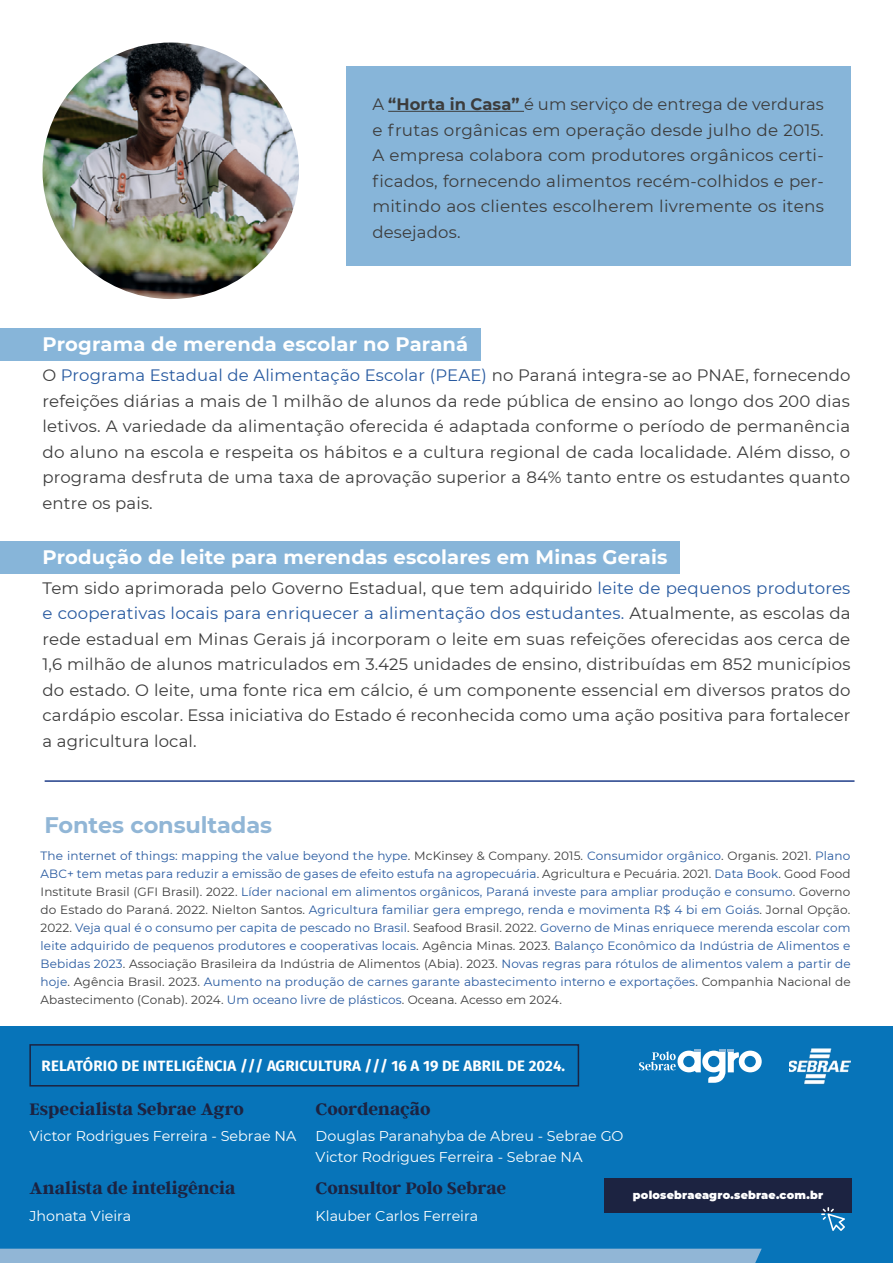
<style>
.page{position:relative;width:893px;height:1263px;background:#fff}
.page>*{position:absolute;margin:0;border:0;box-sizing:border-box;transform-origin:0 0}
.t1{font:700 22.5px "Montserrat";letter-spacing:-.005em;color:#91b6d6}
.t2{font:700 19.5px "Montserrat";letter-spacing:.01em;color:#fff}
.t3{font:700 18.6px "Argent CF";letter-spacing:-.005em;color:#1c2341}
.t4{font:16.5px/25.5px "Montserrat";letter-spacing:.01em;color:#3c3c3c;text-align:justify}
.t5{font:700 15px "Fira Sans";letter-spacing:.01em;color:#fff}
.t6{font:14.25px/21.3px "Montserrat";color:#fff}
.t7{font:12px/18px "Montserrat";letter-spacing:.01em;color:#285aa0;text-align:justify}
.t8{font:900 11.1px "Montserrat";letter-spacing:.02em;color:#fff}
.s1{font-weight:700}
.s2{color:#285aa0}
.s3{color:#3c3c3c}
</style>
<div class="page">
<hr style="left:45px;top:780px;width:809px;height:2px;background:#1f3d89">
<div style="left:0;top:1027px;width:893px;height:236px;background:#0774b9"></div>
<div style="left:29px;top:1044px;width:550px;height:42px;border:2px solid #1c2341"></div>
<div style="left:0;top:1249px;width:762px;height:14px;background:#91b6d6"></div>
<img style="left:789px;top:1048px;width:61px;height:37px">
<svg style="left:639px;top:1049px;width:123px;height:34px"></svg>
<div style="left:604px;top:1178px;width:248px;height:35px;background:#1c2341"></div>
<svg style="left:821px;top:1207px;width:23px;height:24px"></svg>
<div style="left:0;top:328px;width:481px;height:33px;background:#87b5d9"></div>
<div style="left:0;top:541px;width:680px;height:32px;background:#87b5d9"></div>
<div style="left:346px;top:66px;width:504px;height:200px;background:#87b5d9"></div>
<hr style="left:388px;top:111px;width:136px;height:1px;background:#3c3c3c">
<img style="left:43px;top:43px;width:256px;height:256px;border-radius:128px">
<p class="t4" style="left:372px;top:91px;width:453px">A <span class="s1">“Horta in Casa”</span> é um serviço de entrega de verduras e frutas orgânicas em operação desde julho de 2015.<br>A empresa colabora com produtores orgânicos certi&shy;ficados, fornecendo alimentos recém-colhidos e per&shy;mitindo aos clientes escolherem livremente os itens desejados.</p>
<p class="t2" style="left:43px;top:330px;width:427px">Programa de merenda escolar no Paraná</p>
<p class="t4" style="left:43px;top:362px;width:809px">O <span class="s2">Programa Estadual de Alimentação Escolar (PEAE)</span> no Paraná integra-se ao PNAE, fornecendo refeições diárias a mais de 1 milhão de alunos da rede pública de ensino ao longo dos 200 dias letivos. A variedade da alimentação oferecida é adaptada conforme o período de permanência do aluno na escola e respeita os hábitos e a cultura regional de cada localidade. Além disso, o programa desfruta de uma taxa de aprovação superior a 84% tanto entre os estudantes quanto entre os pais.</p>
<p class="t2" style="left:43px;top:543px;width:626px">Produção de leite para merendas escolares em Minas Gerais</p>
<p class="t4" style="left:43px;top:575px;width:810px">Tem sido aprimorada pelo Governo Estadual, que tem adquirido <span class="s2">leite de pequenos produtores e cooperativas locais para enriquecer a alimentação dos estudantes.</span> Atualmente, as escolas da rede estadual em Minas Gerais já incorporam o leite em suas refeições oferecidas aos cerca de 1,6 milhão de alunos matriculados em 3.425 unidades de ensino, distribuídas em 852 municípios do estado. O leite, uma fonte rica em cálcio, é um componente essencial em diversos pratos do cardápio escolar. Essa iniciativa do Estado é reconhecida como uma ação positiva para fortalecer a agricultura local.</p>
<h1 class="t1" style="left:45px;top:808px;width:229px">Fontes consultadas</h1>
<p class="t7" style="left:41px;top:846px;width:812px">The internet of things: mapping the value beyond the hype<span class="s3">. McKinsey &amp; Company. 2015.</span> Consumidor orgânico<span class="s3">. Organis. 2021.</span> Plano ABC+ tem metas para reduzir a emissão de gases de efeito estufa na agropecuária<span class="s3">. Agricultura e Pecuária. 2021.</span> Data Book<span class="s3">. Good Food Institute Brasil (GFI Brasil). 2022.</span> Líder nacional em alimentos orgânicos, Paraná investe para ampliar produção e consumo<span class="s3">. Governo do Estado do Paraná. 2022. Nielton Santos.</span> Agricultura familiar gera emprego, renda e movimenta R$ 4 bi em Goiás<span class="s3">. Jornal Opção.<br>2022.</span> Veja qual é o consumo per capita de pescado no Brasil<span class="s3">. Seafood Brasil. 2022.</span> Governo de Minas enriquece merenda escolar com leite adquirido de pequenos produtores e cooperativas locais<span class="s3">. Agência Minas. 2023.</span> Balanço Econômico da Indústria de Alimentos e Bebidas 2023<span class="s3">. Associação Brasileira da Indústria de Alimentos (Abia). 2023.</span> Novas regras para rótulos de alimentos valem a partir de hoje<span class="s3">. Agência Brasil. 2023.</span> Aumento na produção de carnes garante abastecimento interno e exportações<span class="s3">. Companhia Nacional de Abastecimento (Conab). 2024.</span> Um oceano livre de plásticos<span class="s3">. Oceana. Acesso em 2024.</span></p>
<p class="t5" style="left:42px;top:1053px;width:525px">RELATÓRIO DE INTELIGÊNCIA /// AGRICULTURA /// 16 A 19 DE ABRIL DE 2024.</p>
<p class="t3" style="left:29px;top:1099px;width:216px">Especialista Sebrae Agro</p>
<p class="t3" style="left:316px;top:1099px;width:116px">Coordenação</p>
<p class="t6" style="left:29px;top:1125px;width:268px">Victor Rodrigues Ferreira - Sebrae NA</p>
<p class="t6" style="left:316px;top:1125px;width:309px">Douglas Paranahyba de Abreu - Sebrae GO<br>Victor Rodrigues Ferreira - Sebrae NA</p>
<p class="t3" style="left:29px;top:1178px;width:208px">Analista de inteligência</p>
<p class="t3" style="left:316px;top:1178px;width:192px">Consultor Polo Sebrae</p>
<p class="t8" style="left:633px;top:1187px;width:192px">polosebraeagro.sebrae.com.br</p>
<p class="t6" style="left:29px;top:1204px;width:103px">Jhonata Vieira</p>
<p class="t6" style="left:316px;top:1204px;width:164px">Klauber Carlos Ferreira</p>
</div>
